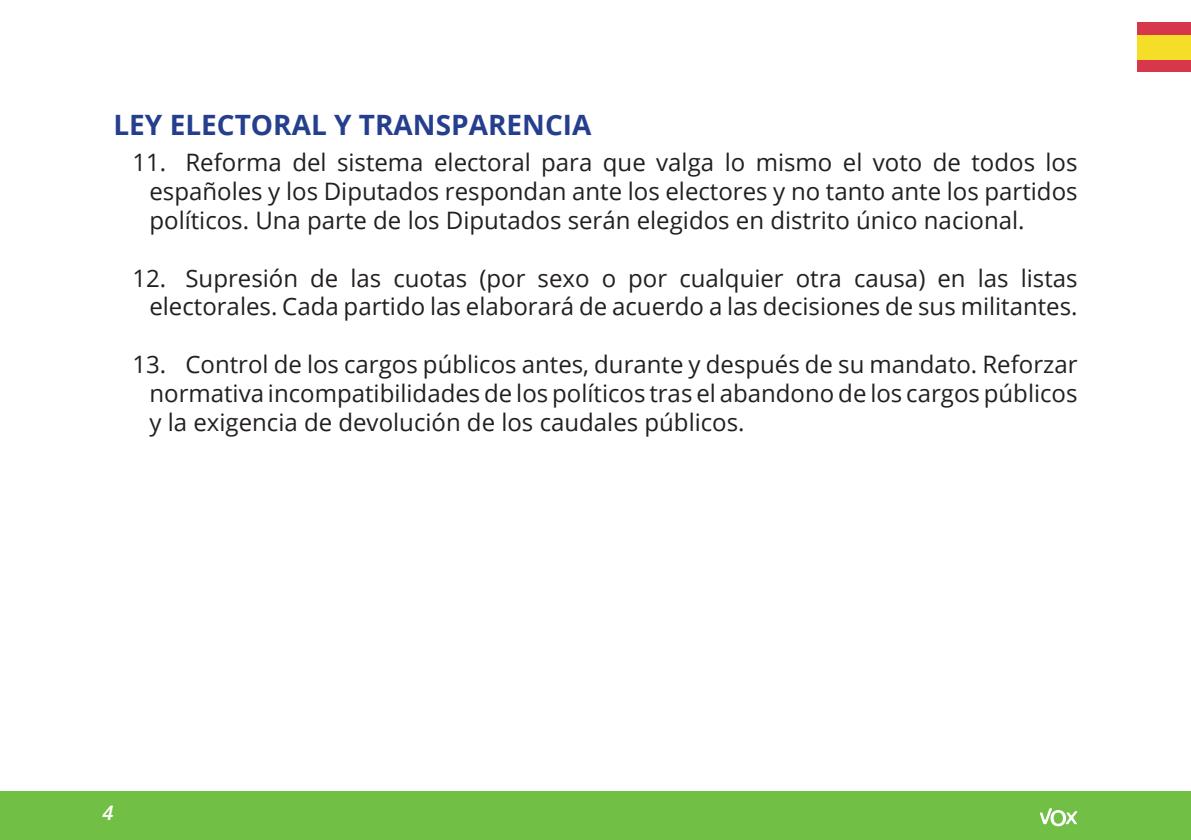
<style>
.page{position:relative;width:1191px;height:840px;background:#fff}
.page>*{position:absolute;margin:0;border:0;box-sizing:border-box;transform-origin:0 0}
.t1{font:700 28px "Open Sans";color:#253f8e}
.t2{font:24px/28.8px "Open Sans";color:#231f20;text-align:justify}
.t3{font:italic 600 20px "Open Sans";color:#fff}
</style>
<div class="page">
<div style="left:0;top:791px;width:1191px;height:48px;background:#71bf44"></div>
<div style="left:1137px;top:23px;width:54px;height:49px;background:#d7374b"></div>
<div style="left:1137px;top:35px;width:54px;height:25px;background:#f5de28"></div>
<svg style="left:1039px;top:808px;width:38px;height:17px"></svg>
<p class="t1" style="left:113px;top:105px;width:479px">LEY ELECTORAL Y TRANSPARENCIA</p>
<p class="t2" style="left:149px;top:147px;width:929px;text-indent:-17px">11. Reforma del sistema electoral para que valga lo mismo el voto de todos los españoles y los Diputados respondan ante los electores y no tanto ante los partidos políticos. Una parte de los Diputados serán elegidos en distrito único nacional.</p>
<p class="t2" style="left:132px;top:262px;width:946px;text-align:right">12. Supresión de las cuotas (por sexo o por cualquier otra causa) en las listas electorales. Cada partido las elaborará de acuerdo a las decisiones de sus militantes.</p>
<p class="t2" style="left:149px;top:349px;width:929px;text-indent:-17px">13. Control de los cargos públicos antes, durante y después de su mandato. Reforzar normativa incompatibilidades de los políticos tras el abandono de los cargos públicos y la exigencia de devolución de los caudales públicos.</p>
<p class="t3" style="left:102px;top:798px;width:13px">4</p>
</div>
